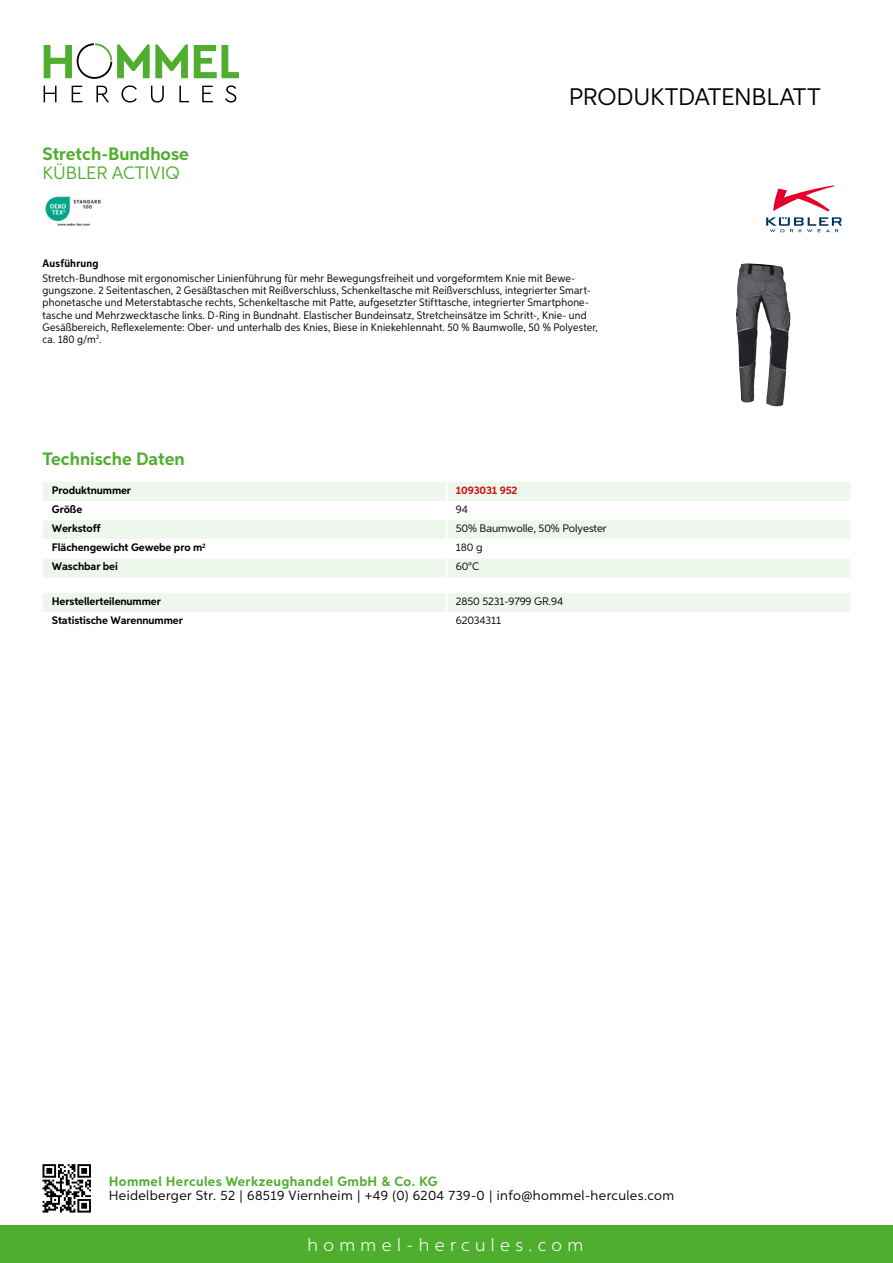
<style>
.page{position:relative;width:893px;height:1263px;background:#fff}
.page>*{position:absolute;margin:0;border:0;box-sizing:border-box;transform-origin:0 0}
.t1{font:24px "Aspira";letter-spacing:-.01em;color:#000}
.t2{font:700 18px "Aspira";color:#50ae2f}
.t3{font:300 18px "Aspira";letter-spacing:.3em;color:#fff}
.t4{font:18px "Aspira";color:#50ae2f}
.t5{font:13.5px "Aspira";letter-spacing:.03em;color:#000}
.t6{font:700 13.5px "Aspira";letter-spacing:.03em;color:#50ae2f}
.t7{font:10.95px/12px "Aspira Nar";letter-spacing:.015em;color:#000}
.t8{font:700 10.95px "Aspira";letter-spacing:-.01em;color:#000}
.t9{font:10.95px "Aspira";letter-spacing:-.01em;color:#000}
.t10{font:700 10.95px "Aspira";letter-spacing:-.01em;color:#cd1013}
.t11{font:700 10.95px "Aspira Nar";letter-spacing:.02em;color:#000}
</style>
<div class="page">
<div style="left:0;top:1226px;width:893px;height:37px;background:#50ae2f"></div>
<svg style="left:43px;top:1164px;width:48px;height:48px"></svg>
<svg style="left:194px;top:45px;width:45px;height:33px"></svg>
<svg style="left:44px;top:43px;width:144px;height:36px"></svg>
<svg style="left:44px;top:86px;width:13px;height:16px"></svg>
<svg style="left:72px;top:86px;width:10px;height:16px"></svg>
<svg style="left:96px;top:86px;width:13px;height:16px"></svg>
<svg style="left:121px;top:85px;width:16px;height:18px"></svg>
<svg style="left:151px;top:86px;width:13px;height:17px"></svg>
<svg style="left:179px;top:86px;width:10px;height:16px"></svg>
<svg style="left:202px;top:86px;width:11px;height:16px"></svg>
<svg style="left:225px;top:85px;width:11px;height:18px"></svg>
<div style="left:43px;top:482px;width:807px;height:95px;background:#eef7eb"></div>
<svg style="left:43px;top:501px;width:807px;height:57px"></svg>
<hr style="left:445px;top:482px;width:3px;height:19px;background:#fff">
<hr style="left:445px;top:501px;width:3px;height:19px;background:#fff">
<hr style="left:445px;top:520px;width:3px;height:19px;background:#fff">
<hr style="left:445px;top:539px;width:3px;height:19px;background:#fff">
<hr style="left:445px;top:558px;width:3px;height:19px;background:#fff">
<div style="left:43px;top:593px;width:807px;height:19px;background:#eef7eb"></div>
<img style="left:45px;top:196px;width:56px;height:30px">
<img style="left:736px;top:263px;width:55px;height:143px">
<svg style="left:773px;top:185px;width:62px;height:26px"></svg>
<svg style="left:766px;top:217px;width:76px;height:15px"></svg>
<h2 class="t2" style="left:43px;top:142px;width:148px">Stretch-Bundhose</h2>
<h2 class="t4" style="left:43px;top:162px;width:35px">KÜBLER</h2>
<h2 class="t4" style="left:112px;top:162px;width:70px">ACTIVIQ</h2>
<h1 class="t1" style="left:569px;top:82px;width:253px">Produktdatenblatt</h1>
<p class="t11" style="left:43px;top:257px;width:58px">Ausführung</p>
<p class="t7" style="left:43px;top:273px;width:557px">Stretch-Bundhose mit ergonomischer Linienführung für mehr Bewegungsfreiheit und vorgeformtem Knie mit Bewe&shy;gungszone. 2 Seitentaschen, 2 Gesäßtaschen mit Reißverschluss, Schenkeltasche mit Reißverschluss, integrierter Smart&shy;phonetasche und Meterstabtasche rechts, Schenkeltasche mit Patte, aufgesetzter Stifttasche, integrierter Smartphone&shy;tasche und Mehrzwecktasche links. D-Ring in Bundnaht. Elastischer Bundeinsatz, Stretcheinsätze im Schritt-, Knie- und Gesäßbereich, Reflexelemente: Ober- und unterhalb des Knies, Biese in Kniekehlennaht. 50 % Baumwolle, 50 % Polyester, ca. 180 g/m<sup>2</sup>.</p>
<h2 class="t2" style="left:43px;top:448px;width:144px">Technische Daten</h2>
<p class="t8" style="left:52px;top:483px;width:81px">Produktnummer</p>
<p class="t10" style="left:456px;top:483px;width:63px">1093031 952</p>
<p class="t8" style="left:52px;top:502px;width:32px">Größe</p>
<p class="t9" style="left:456px;top:502px;width:14px">94</p>
<p class="t8" style="left:52px;top:521px;width:50px">Werkstoff</p>
<p class="t9" style="left:456px;top:522px;width:152px">50% Baumwolle, 50% Polyester</p>
<p class="t8" style="left:52px;top:541px;width:155px">Flächengewicht Gewebe pro m<sup>2</sup></p>
<p class="t9" style="left:456px;top:541px;width:28px">180 g</p>
<p class="t8" style="left:52px;top:560px;width:68px">Waschbar bei</p>
<p class="t9" style="left:456px;top:560px;width:25px">60°C</p>
<p class="t8" style="left:52px;top:594px;width:111px">Herstellerteilenummer</p>
<p class="t9" style="left:456px;top:594px;width:109px">2850 5231-9799 GR.94</p>
<p class="t8" style="left:52px;top:613px;width:132px">Statistische Warennummer</p>
<p class="t9" style="left:456px;top:613px;width:47px">62034311</p>
<p class="t6" style="left:109px;top:1172px;width:330px">Hommel Hercules Werkzeughandel GmbH &amp; Co. KG</p>
<p class="t5" style="left:109px;top:1187px;width:567px">Heidelberger Str. 52 | 68519 Viernheim | +49 (0) 6204 739-0 | info@hommel-hercules.com</p>
<h2 class="t3" style="left:307px;top:1234px;width:277px">hommel-hercules.com</h2>
</div>
